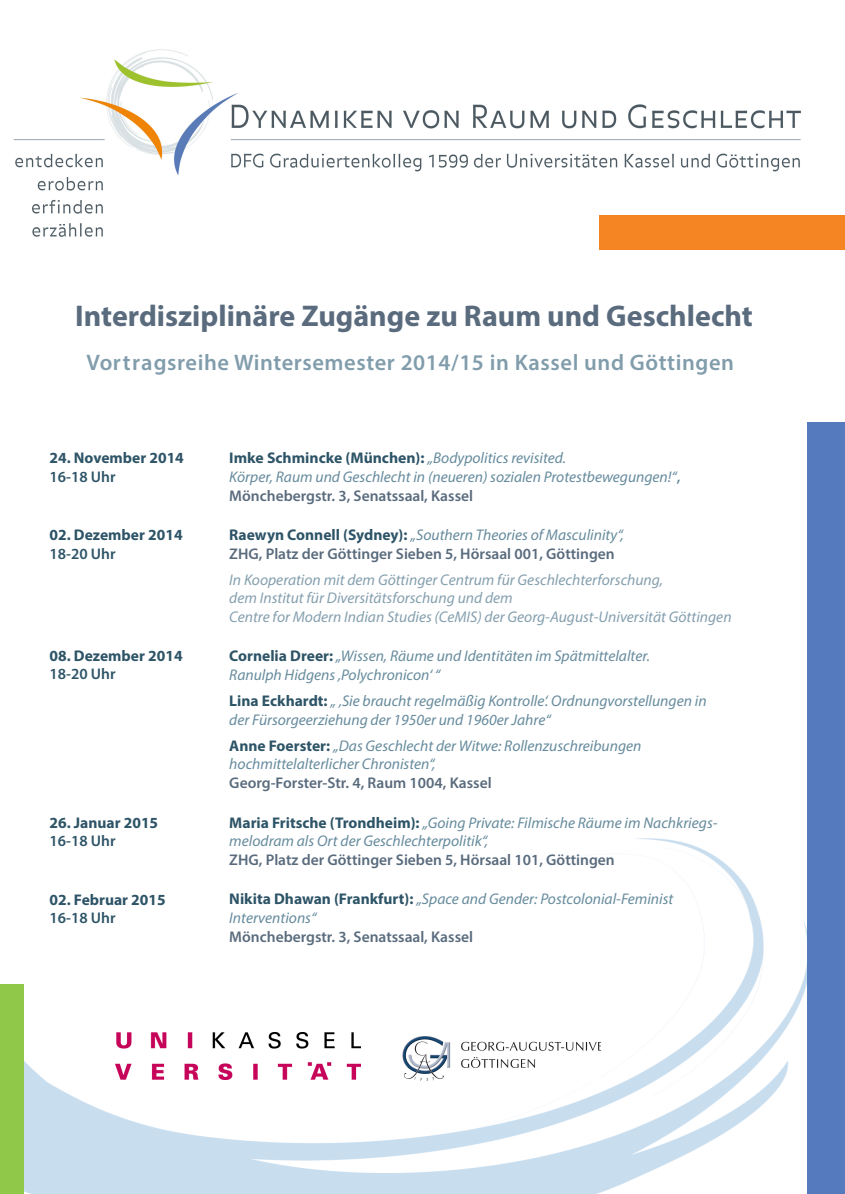
<style>
.page{position:relative;width:845px;height:1194px;background:#fff}
.page>*{position:absolute;margin:0;border:0;box-sizing:border-box;transform-origin:0 0}
.t1{font:700 30px "Myriad Pro";color:#596b7d}
.t2{font:600 22.5px "Myriad Pro";letter-spacing:.025em;color:#819dac}
.t3{font:italic 15.5px "Myriad Pro";color:#668b9d}
.t4{font:600 15.5px "Myriad Pro";color:#596b7d}
.t5{font:italic 15.5px "Myriad Pro";color:#849fae}
.t6{font:700 15.5px "Myriad Pro";color:#2d5467}
.t7{font:600 15.5px "Myriad Pro";color:#2d5467}
.s1{font-weight:400;font-style:italic;color:#668b9d}
.s2{font-weight:600;font-style:normal}
.s3{font-weight:700;font-style:normal;color:#2d5467}
</style>
<div class="page">
<img style="left:23px;top:794px;width:785px;height:399px">
<img style="left:13px;top:49px;width:788px;height:188px">
<img style="left:397px;top:1035px;width:203px;height:47px">
<img style="left:115px;top:1032px;width:246px;height:47px">
<div style="left:0;top:984px;width:23px;height:209px;background:#90c84a"></div>
<div style="left:808px;top:422px;width:37px;height:771px;background:#557bbe"></div>
<div style="left:599px;top:215px;width:246px;height:34px;background:#f58523"></div>
<p class="t1" style="left:75px;top:296px;width:679px">Interdisziplinäre Zugänge zu Raum und Geschlecht</p>
<p class="t2" style="left:86px;top:348px;width:649px">Vortragsreihe Wintersemester 2014/15 in Kassel und Göttingen</p>
<p class="t6" style="left:50px;top:448px;width:136px">24. November 2014</p>
<p class="t7" style="left:50px;top:467px;width:68px">16-18 Uhr</p>
<p class="t6" style="left:50px;top:525px;width:134px">02. Dezember 2014</p>
<p class="t7" style="left:50px;top:544px;width:68px">18-20 Uhr</p>
<p class="t6" style="left:50px;top:645px;width:134px">08. Dezember 2014</p>
<p class="t7" style="left:50px;top:664px;width:68px">18-20 Uhr</p>
<p class="t6" style="left:50px;top:812px;width:110px">26. Januar 2015</p>
<p class="t7" style="left:50px;top:831px;width:68px">16-18 Uhr</p>
<p class="t6" style="left:50px;top:889px;width:118px">02. Februar 2015</p>
<p class="t7" style="left:50px;top:908px;width:68px">16-18 Uhr</p>
<p class="t6" style="left:229px;top:448px;width:338px">Imke Schmincke (München): <span class="s1">„Bodypolitics revisited.</span></p>
<p class="t3" style="left:229px;top:467px;width:453px">Körper, Raum und Geschlecht in (neueren) sozialen Protestbewegungen!“<span class="s2">,</span></p>
<p class="t4" style="left:229px;top:485px;width:245px">Mönchebergstr. 3, Senatssaal, Kassel</p>
<p class="t3" style="left:229px;top:525px;width:396px"><span class="s3">Raewyn Connell (Sydney):</span> „Southern Theories of Masculinity“,</p>
<p class="t4" style="left:229px;top:544px;width:387px">ZHG, Platz der Göttinger Sieben 5, Hörsaal 001, Göttingen</p>
<p class="t5" style="left:229px;top:569px;width:435px">In Kooperation mit dem Göttinger Centrum für Geschlechterforschung,</p>
<p class="t5" style="left:229px;top:588px;width:285px">dem Institut für Diversitätsforschung und dem</p>
<p class="t5" style="left:229px;top:607px;width:504px">Centre for Modern Indian Studies (CeMIS) der Georg-August-Universität Göttingen</p>
<p class="t3" style="left:229px;top:646px;width:422px"><span class="s3">Cornelia Dreer:</span> „Wissen, Räume und Identitäten im Spätmittelalter.</p>
<p class="t3" style="left:229px;top:665px;width:212px">Ranulph Hidgens ‚Polychronicon‘ “</p>
<p class="t3" style="left:229px;top:691px;width:479px"><span class="s3">Lina Eckhardt:</span> „ ‚Sie braucht regelmäßig Kontrolle‘. Ordnungvorstellungen in</p>
<p class="t3" style="left:229px;top:710px;width:323px">der Fürsorgeerziehung der 1950er und 1960er Jahre“</p>
<p class="t3" style="left:229px;top:736px;width:414px"><span class="s3">Anne Foerster:</span> „Das Geschlecht der Witwe: Rollenzuschreibungen</p>
<p class="t3" style="left:229px;top:754px;width:208px">hochmittelalterlicher Chronisten“,</p>
<p class="t4" style="left:229px;top:773px;width:264px">Georg-Forster-Str. 4, Raum 1004, Kassel</p>
<p class="t3" style="left:229px;top:812px;width:489px"><span class="s3">Maria Fritsche (Trondheim):</span> „Going Private: Filmische Räume im Nachkriegs-</p>
<p class="t3" style="left:229px;top:831px;width:260px">melodram als Ort der Geschlechterpolitik“,</p>
<p class="t4" style="left:229px;top:849px;width:387px">ZHG, Platz der Göttinger Sieben 5, Hörsaal 101, Göttingen</p>
<p class="t3" style="left:229px;top:889px;width:445px"><span class="s3">Nikita Dhawan (Frankfurt):</span> „Space and Gender: Postcolonial-Feminist</p>
<p class="t3" style="left:229px;top:908px;width:89px">Interventions“</p>
<p class="t4" style="left:229px;top:926px;width:245px">Mönchebergstr. 3, Senatssaal, Kassel</p>
</div>
